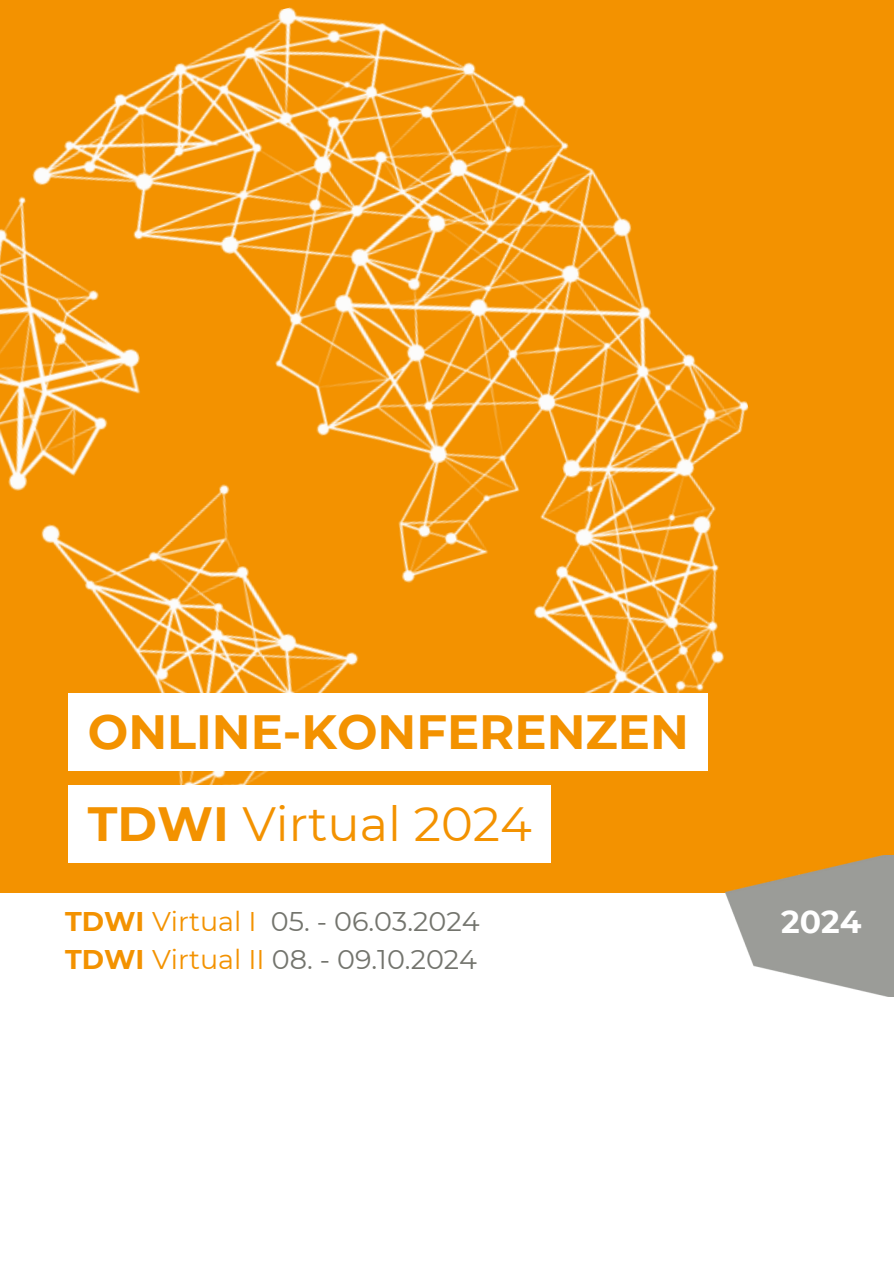
<style>
.page{position:relative;width:894px;height:1264px;background:#fff}
.page>*{position:absolute;margin:0;border:0;box-sizing:border-box;transform-origin:0 0}
.t1{font:700 48px "Montserrat";color:#f39200}
.t2{font:48px "Montserrat";color:#f39200}
.t3{font:700 31.5px "Montserrat";color:#fff}
.t4{font:27px "Montserrat";color:#73746d}
.s1{font-weight:700}
.s2{font-weight:700;color:#f39200}
.s3{color:#f39200}
</style>
<div class="page">
<div style="left:0;top:0;width:893px;height:892px;background:#f39200"></div>
<img style="left:0;top:7px;width:749px;height:856px">
<img style="left:724px;top:855px;width:169px;height:141px">
<div style="left:69px;top:693px;width:639px;height:77px;background:#fff"></div>
<div style="left:69px;top:785px;width:482px;height:77px;background:#fff"></div>
<h2 class="t1" style="left:88px;top:702px;width:602px">ONLINE-KONFERENZEN</h2>
<p class="t2" style="left:88px;top:794px;width:445px"><span class="s1">TDWI</span> Virtual 2024</p>
<h3 class="t4" style="left:65px;top:905px;width:416px"><span class="s2">TDWI</span> <span class="s3">Virtual I</span> 05. - 06.03.2024</h3>
<p class="t4" style="left:65px;top:942px;width:413px"><span class="s2">TDWI</span> <span class="s3">Virtual II</span> 08. - 09.10.2024</p>
<p class="t3" style="left:780px;top:902px;width:82px">2024</p>
</div>
